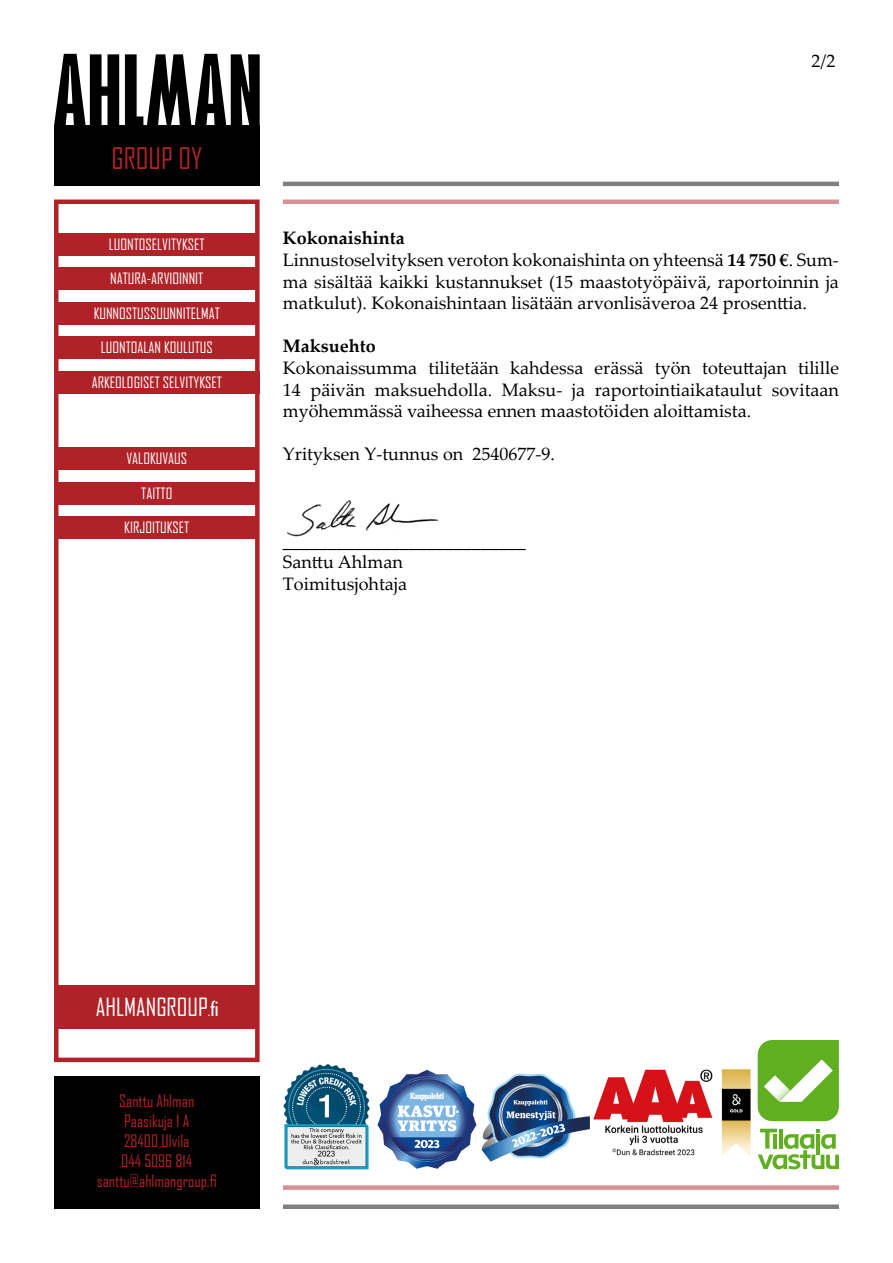
<style>
.page{position:relative;width:893px;height:1263px;background:#fff}
.page>*{position:absolute;margin:0;border:0;box-sizing:border-box;transform-origin:0 0}
.t1{font:700 extra-condensed 90px "Gill Sans";color:#000;scale:1.21 1}
.t2{font:28.5px "Agency FB";color:#af2328}
.t3{font:24px "Agency FB";color:#fff}
.t4{font:18px/21.6px "Palatino Linotype";color:#000;text-align:justify}
.t5{font:700 18px "Palatino Linotype";color:#000}
.t6{font:16.5px "Agency FB";color:#af2328}
.t7{font:15px "Agency FB";color:#fff}
.s1{font-weight:700}
.s2{font-size:15px}
.s3{font-family:"Gill Sans";font-stretch:condensed;font-size:22.5px}
.s4{font-family:"Myriad Pro";font-size:18px}
</style>
<div class="page">
<div style="left:54px;top:1077px;width:206px;height:132px;background:#000"></div>
<div style="left:54px;top:126px;width:206px;height:60px;background:#000"></div>
<div style="left:54px;top:200px;width:206px;height:862px;border:4px solid #af2328"></div>
<div style="left:54px;top:233px;width:203px;height:22px;background:#af2328"></div>
<div style="left:54px;top:268px;width:203px;height:22px;background:#af2328"></div>
<div style="left:54px;top:302px;width:203px;height:22px;background:#af2328"></div>
<div style="left:54px;top:337px;width:203px;height:22px;background:#af2328"></div>
<div style="left:54px;top:448px;width:203px;height:22px;background:#af2328"></div>
<div style="left:54px;top:482px;width:203px;height:22px;background:#af2328"></div>
<div style="left:54px;top:517px;width:203px;height:22px;background:#af2328"></div>
<div style="left:56px;top:1006px;width:203px;height:23px;background:#af2328"></div>
<div style="left:54px;top:985px;width:203px;height:43px;background:#af2328"></div>
<div style="left:57px;top:371px;width:203px;height:22px;background:#af2328"></div>
<hr style="left:283px;top:182px;width:556px;height:4px;background:#808080">
<hr style="left:283px;top:200px;width:556px;height:4px;background:#d79193">
<div style="left:283px;top:1204px;width:556px;height:5px;background:#808080"></div>
<div style="left:283px;top:1185px;width:556px;height:5px;background:#d79193"></div>
<img style="left:287px;top:500px;width:152px;height:37px">
<img style="left:593px;top:1069px;width:158px;height:87px">
<svg style="left:758px;top:1040px;width:81px;height:81px"></svg>
<svg style="left:758px;top:1129px;width:81px;height:40px"></svg>
<img style="left:283px;top:1064px;width:87px;height:106px">
<img style="left:481px;top:1073px;width:109px;height:89px">
<img style="left:377px;top:1069px;width:99px;height:99px">
<p class="t1" style="left:53px;top:36px;width:175px">AHLMAN</p>
<p class="t2" style="left:111px;top:141px;width:92px">GROUP OY</p>
<p class="t4" style="left:812px;top:49px;width:25px">2/2</p>
<p class="t7" style="left:109px;top:235px;width:97px">LUONTOSELVITYKSET</p>
<p class="t7" style="left:110px;top:269px;width:95px">NATURA-ARVIOINNIT</p>
<p class="t7" style="left:94px;top:304px;width:128px">KUNNOSTUSSUUNNITELMAT</p>
<p class="t7" style="left:101px;top:338px;width:113px">LUONTOALAN KOULUTUS</p>
<p class="t7" style="left:92px;top:373px;width:132px">ARKEOLOGISET SELVITYKSET</p>
<p class="t7" style="left:126px;top:449px;width:62px">VALOKUVAUS</p>
<p class="t7" style="left:141px;top:484px;width:33px">TAITTO</p>
<p class="t7" style="left:124px;top:518px;width:66px">KIRJOITUKSET</p>
<p class="t5" style="left:283px;top:226px;width:123px">Kokonaishinta</p>
<p class="t4" style="left:283px;top:248px;width:558px">Linnustoselvityksen veroton kokonaishinta on yhteensä <span class="s1">14 750 €</span>. Sum&shy;ma sisältää kaikki kustannukset (15 maastotyöpäivä, raportoinnin ja matkulut). Kokonaishintaan lisätään arvonlisäveroa 24 prosenttia.</p>
<p class="t5" style="left:283px;top:334px;width:94px">Maksuehto</p>
<p class="t4" style="left:283px;top:356px;width:558px">Kokonaissumma tilitetään kahdessa erässä työn toteuttajan tilille 14 päivän maksuehdolla. Maksu- ja raportointiaikataulut sovitaan myöhemmässä vaiheessa ennen maastotöiden aloittamista.</p>
<p class="t4" style="left:283px;top:443px;width:273px">Yrityksen Y-tunnus on 2540677-9.</p>
<p class="t4" style="left:283px;top:529px;width:244px">___________________________</p>
<p class="t4" style="left:283px;top:551px;width:121px">Santtu Ahlman</p>
<p class="t4" style="left:283px;top:572px;width:126px">Toimitusjohtaja</p>
<p class="t3" style="left:96px;top:992px;width:124px">AHLMANGROUP<span class="s2">.</span><span class="s3">fi</span></p>
<p class="t7" style="left:94px;top:1008px;width:126px"><span class="s4">www</span>.AHLMANGROUP.<span class="s4">fi</span></p>
<p class="t6" style="left:119px;top:1091px;width:76px">Santtu Ahlman</p>
<p class="t6" style="left:124px;top:1111px;width:67px">Paasikuja 1 A</p>
<p class="t6" style="left:124px;top:1131px;width:67px">28400 Ulvila</p>
<p class="t6" style="left:121px;top:1150px;width:72px">044 5096 814</p>
<p class="t6" style="left:97px;top:1170px;width:121px">santtu@ahlmangroup.fi</p>
</div>
